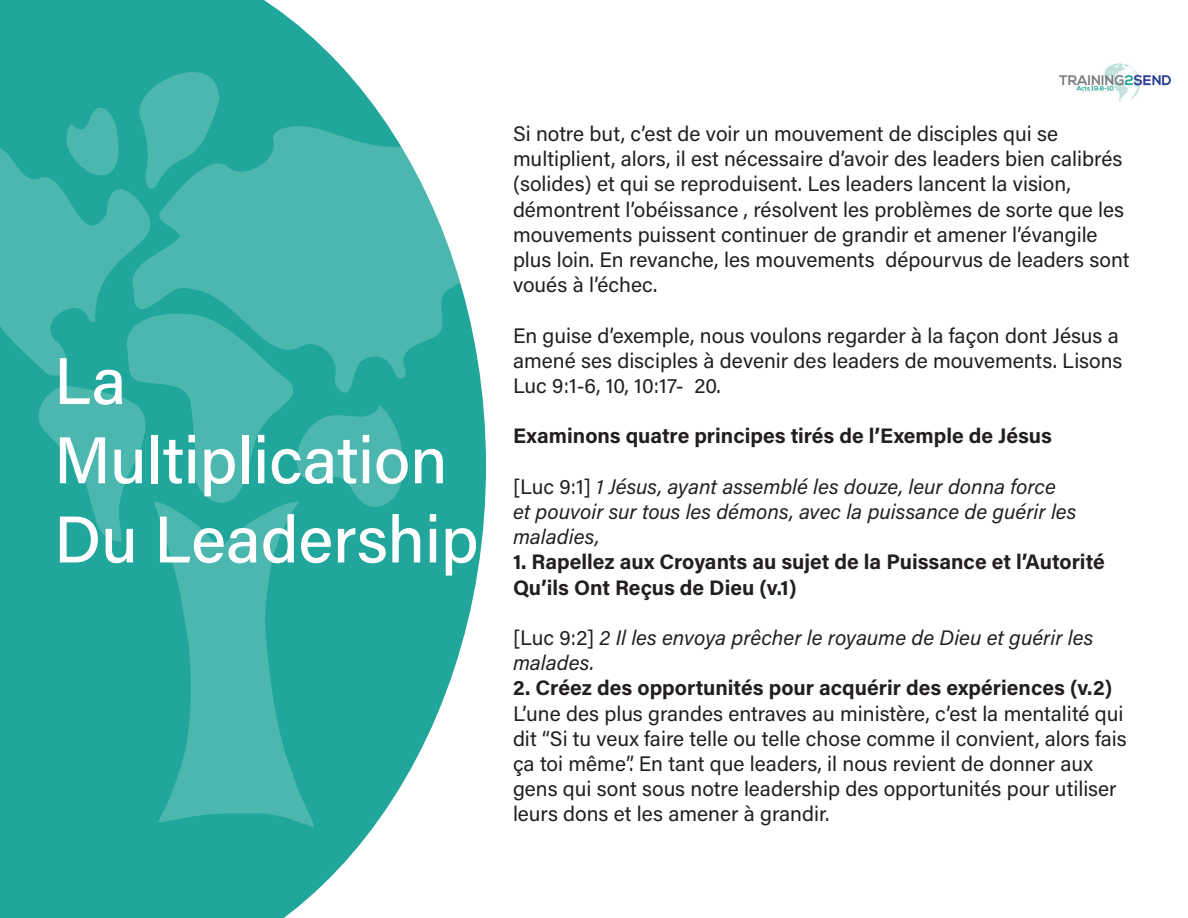
<style>
.page{position:relative;width:1188px;height:918px;background:#fff}
.page>*{position:absolute;margin:0;border:0;box-sizing:border-box;transform-origin:0 0}
.t1{font:500 66px/79.2px "Acumin Pro";color:#fff}
.t2{font:21px/25.2px "Acumin Pro";color:#231f20}
.t3{font:700 21px/25.2px "Acumin Pro";color:#231f20}
.t4{font:italic 21px/25.2px "Acumin Pro";color:#231f20}
.s1{font-style:normal}
</style>
<div class="page">
<svg style="left:0;top:0;width:486px;height:918px;fill:#21a69c"></svg>
<svg style="left:406px;top:112px;width:80px;height:291px"></svg>
<svg style="left:154px;top:542px;width:160px;height:285px;fill:#4cb7af"></svg>
<svg style="left:0;top:72px;width:406px;height:470px"></svg>
<img style="left:1059px;top:63px;width:112px;height:39px">
<p class="t1" style="left:54px;top:339px;width:74px">La</p>
<p class="t1" style="left:54px;top:418px;width:426px">Multiplication<br>Du Leadership</p>
<p class="t2" style="left:513px;top:120px;width:618px">Si notre but, c’est de voir un mouvement de disciples qui se multiplient, alors, il est nécessaire d’avoir des leaders bien calibrés (solides) et qui se reproduisent. Les leaders lancent la vision, démontrent l’obéissance , résolvent les problèmes de sorte que les mouvements puissent continuer de grandir et amener l’évangile plus loin. En revanche, les mouvements dépourvus de leaders sont voués à l’échec.</p>
<p class="t2" style="left:513px;top:322px;width:611px">En guise d’exemple, nous voulons regarder à la façon dont Jésus a amené ses disciples à devenir des leaders de mouvements. Lisons<br>Luc 9:1-6, 10, 10:17- 20.</p>
<p class="t3" style="left:513px;top:422px;width:540px">Examinons quatre principes tirés de l’Exemple de Jésus</p>
<p class="t4" style="left:513px;top:473px;width:565px"><span class="s1">[Luc 9:1]</span> 1 Jésus, ayant assemblé les douze, leur donna force et pouvoir sur tous les démons, avec la puissance de guérir les maladies,</p>
<p class="t3" style="left:513px;top:548px;width:593px">1. Rapellez aux Croyants au sujet de la Puissance et l’Autorité<br>Qu’ils Ont Reçus de Dieu (v.1)</p>
<p class="t4" style="left:513px;top:624px;width:582px"><span class="s1">[Luc 9:2]</span> 2 Il les envoya prêcher le royaume de Dieu et guérir les malades.</p>
<p class="t3" style="left:513px;top:674px;width:601px">2. Créez des opportunités pour acquérir des expériences (v.2)</p>
<p class="t2" style="left:513px;top:700px;width:615px">L’une des plus grandes entraves au ministère, c’est la mentalité qui dit “Si tu veux faire telle ou telle chose comme il convient, alors fais ça toi même”. En tant que leaders, il nous revient de donner aux gens qui sont sous notre leadership des opportunités pour utiliser leurs dons et les amener à grandir.</p>
</div>
